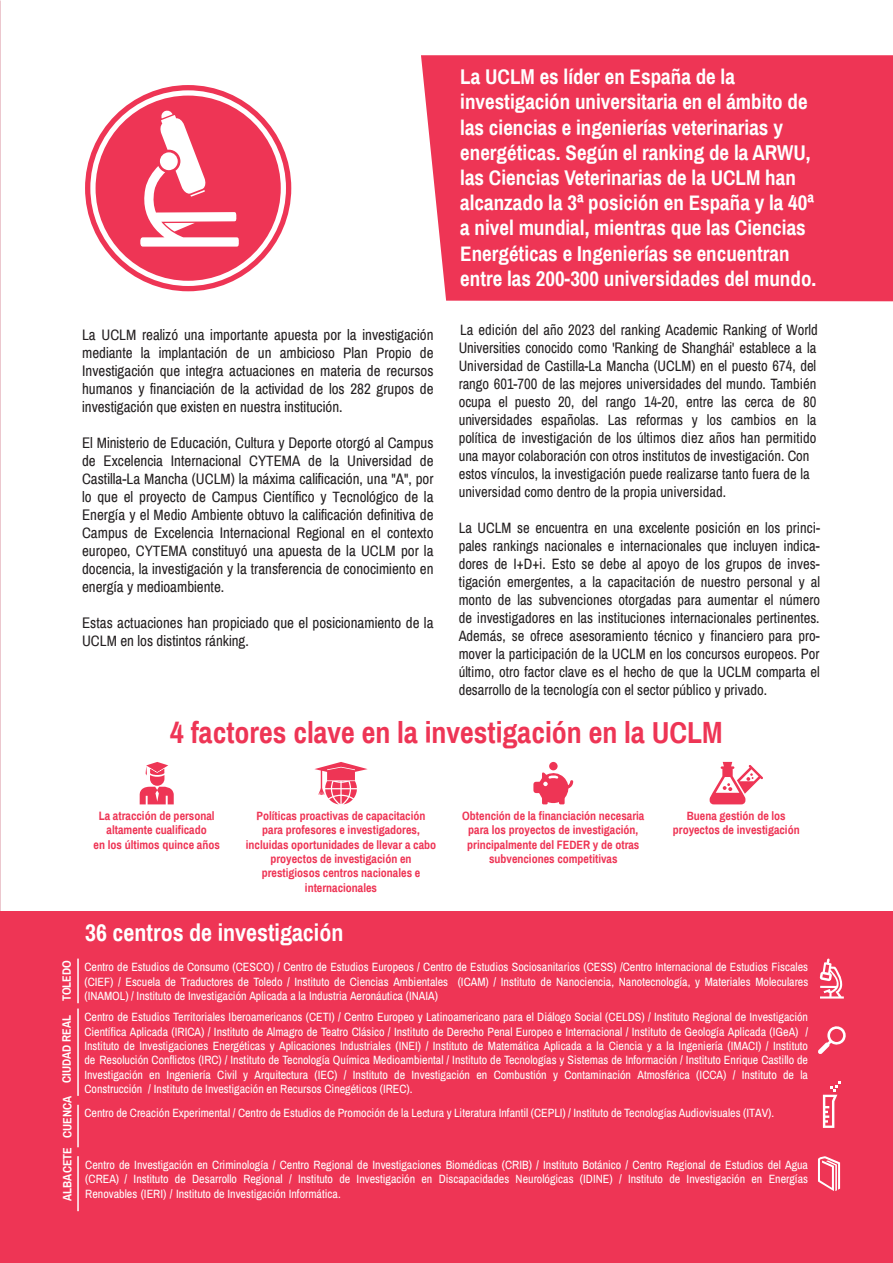
<style>
.page{position:relative;width:893px;height:1263px;background:#fff}
.page>*{position:absolute;margin:0;border:0;box-sizing:border-box;transform-origin:0 0}
.t1{font:700 30px "Archivo Narrow";color:#ee3555}
.t2{font:700 24px "Archivo Narrow";color:#fff}
.t3{font:700 21px/25.2px "Archivo Narrow";color:#fff}
.t4{font:15px/18px "Archivo Narrow";color:#231f20;text-align:justify}
.t5{font:12px/14.4px "Archivo Narrow";color:#fff;text-align:justify}
.t6{font:700 12px/14.4px "Archivo Narrow";color:#ee3555;text-align:center}
.t7{font:700 12px "Archivo Narrow";color:#fff}
.s1{font-style:inherit}
</style>
<div class="page">
<img style="left:0;top:0;width:1px;height:1263px">
<div style="left:421px;top:55px;width:472px;height:246px;background:#ee3555"></div>
<div style="left:0;top:912px;width:893px;height:351px;background:#ee3555"></div>
<svg style="left:85px;top:85px;width:206px;height:206px"></svg>
<svg style="left:820px;top:958px;width:24px;height:40px"></svg>
<svg style="left:818px;top:1026px;width:28px;height:28px"></svg>
<svg style="left:823px;top:1081px;width:18px;height:47px"></svg>
<svg style="left:818px;top:1156px;width:22px;height:35px"></svg>
<svg style="left:139px;top:762px;width:35px;height:42px"></svg>
<svg style="left:314px;top:762px;width:54px;height:42px"></svg>
<svg style="left:533px;top:772px;width:40px;height:32px"></svg>
<div style="left:549px;top:762px;width:9px;height:8px;background:#ee3555;border-radius:50%"></div>
<svg style="left:709px;top:762px;width:54px;height:42px"></svg>
<hr style="left:77px;top:958px;width:2px;height:45px;background:#fff">
<hr style="left:77px;top:1105px;width:2px;height:42px;background:#fff">
<hr style="left:77px;top:1156px;width:2px;height:55px;background:#fff">
<hr style="left:77px;top:1008px;width:2px;height:88px;background:#fff">
<p class="t3" style="left:460px;top:64px;width:358px">La UCLM es líder en España de la investigación universitaria en el ámbito de las ciencias e ingenierías veterinarias y energéticas. Según el ranking de la ARWU, las Ciencias Veterinarias de la UCLM han alcanzado la 3ª posición en España y la 40ª a nivel mundial, mientras que las Ciencias Energéticas e Ingenierías se encuentran entre las 200-300 universidades del mundo.</p>
<p class="t4" style="left:459px;top:320px;width:361px;text-align:left">La edición del año 2023 del ranking Academic Ranking of World Universities conocido como 'Ranking de Shanghái' establece a la Universidad de Castilla-La Mancha (UCLM) en el puesto 674, del rango 601-700 de las mejores universidades del mundo. También ocupa el puesto 20, del rango 14-20, entre las cerca de 80 universidades españolas. Las reformas y los cambios en la política de investigación de los últimos diez años han permitido una mayor colaboración con otros institutos de investigación. Con estos vínculos, la investigación puede realizarse tanto fuera de la universidad como dentro de la propia universidad.</p>
<p class="t4" style="left:459px;top:518px;width:363px">La UCLM se encuentra en una excelente posición en los princi&shy;pales rankings nacionales e internacionales que incluyen indica&shy;dores de I+D+i. Esto se debe al apoyo de los grupos de inves&shy;tigación emergentes, a la capacitación de nuestro personal y al monto de las subvenciones otorgadas para aumentar el número de investigadores en las instituciones internacionales pertinentes.<br>Además, se ofrece asesoramiento técnico y financiero para pro&shy;mover la participación de la UCLM en los concursos europeos. Por último, otro factor clave es el hecho de que la UCLM comparta el desarrollo de la tecnología con el sector público y privado.</p>
<h1 class="t1" style="left:170px;top:714px;width:554px">4 factores clave en la investigación en la UCLM</h1>
<p class="t4" style="left:82px;top:326px;width:353px">La UCLM realizó una importante apuesta por la investigación mediante la implantación de un ambicioso Plan Propio de Investigación que integra actuaciones en materia de recursos humanos y financiación de la actividad de los 282 grupos de investigación que existen en nuestra institución.</p>
<p class="t4" style="left:82px;top:434px;width:353px">El Ministerio de Educación, Cultura y Deporte otorgó al Campus de Excelencia Internacional CYTEMA de la Universidad de Castilla-La Mancha (UCLM) la máxima calificación, una "A", por lo que el proyecto de Campus Científico y Tecnológico de la Energía y el Medio Ambiente obtuvo la calificación definitiva de Campus de Excelencia Internacional Regional en el contexto europeo, CYTEMA constituyó una apuesta de la UCLM por la docencia, la investigación y la transferencia de conocimiento en energía y medioambiente.</p>
<p class="t4" style="left:82px;top:614px;width:353px">Estas actuaciones han propiciado que el posicionamiento de la<br>UCLM en los distintos ránking.</p>
<p class="t7" style="left:59px;top:1001px;width:42px;rotate:-90deg">TOLEDO</p>
<p class="t7" style="left:59px;top:1083px;width:69px;rotate:-90deg">CIUDAD REAL</p>
<p class="t7" style="left:60px;top:1138px;width:44px;rotate:-90deg">CUENCA</p>
<p class="t7" style="left:60px;top:1201px;width:55px;rotate:-90deg">ALBACETE</p>
<p class="t6" style="left:462px;top:808px;width:184px">Obtención de la financiación necesaria para los proyectos de investigación, principalmente del FEDER y de otras subvenciones competitivas</p>
<p class="t6" style="left:94px;top:808px;width:128px">La atracción de personal altamente cualificado<br>en los últimos quince años</p>
<p class="t6" style="left:673px;top:808px;width:128px">Buena gestión de los proyectos de investigación</p>
<p class="t6" style="left:246px;top:808px;width:192px">Políticas proactivas de capacitación para profesores e investigadores, incluidas oportunidades de llevar a cabo proyectos de investigación en prestigiosos centros nacionales e internacionales</p>
<h2 class="t2" style="left:85px;top:918px;width:260px">36 centros de investigación</h2>
<p class="t5" style="left:84px;top:959px;width:725px">Centro de Estudios de Consumo (CESCO) / Centro de Estudios Europeos / Centro de Estudios Sociosanitarios (CESS) /Centro Internacional de Estudios Fiscales (CIEF) / Escuela de Traductores de Toledo / Instituto de Ciencias Ambientales (ICAM) / Instituto de Nanociencia, Nanotecnología, y Materiales Moleculares (INAMOL) / Instituto de Investigación Aplicada a la Industria Aeronáutica (INAIA)</p>
<p class="t5" style="left:84px;top:1009px;width:725px">Centro de Estudios Territoriales Iberoamericanos (CETI) / Centro Europeo y Latinoamericano para el Diálogo Social (CELDS) / Instituto Regional de Investigación Científica Aplicada (IRICA) / Instituto de Almagro de Teatro Clásico / Instituto de Derecho Penal Europeo e Internacional / Instituto de Geología Aplicada (IGeA) / Instituto de Investigaciones Energéticas y Aplicaciones Industriales (INEI) / Instituto de Matemática Aplicada a la Ciencia y a la Ingeniería (IMACI) / Instituto de Resolución Conflictos (IRC) / Instituto de Tecnología Química Medioambiental / Instituto de Tecnologías y Sistemas de Información / Instituto Enrique Castillo de Investigación en Ingeniería Civil y Arquitectura (IEC) / Instituto de Investigación en Combustión y Contaminación Atmosférica (ICCA) / Instituto de la Construcción / Instituto de Investigación en Recursos Cinegéticos (IREC).</p>
<p class="t5" style="left:84px;top:1106px;width:691px">Centro de Creación Experimental / Centro de Estudios de Promoción de la Lectura y Literatura Infantil (CEPLI) / Instituto de Tecnologías Audiovisuales (ITAV)<span class="s1">.</span></p>
<p class="t5" style="left:85px;top:1157px;width:724px">Centro de Investigación en Criminología / Centro Regional de Investigaciones Biomédicas (CRIB) / Instituto Botánico / Centro Regional de Estudios del Agua (CREA) / Instituto de Desarrollo Regional / Instituto de Investigación en Discapacidades Neurológicas (IDINE) / Instituto de Investigación en Energías</p>
<p class="t5" style="left:85px;top:1186px;width:257px">Renovables (IERI) / Instituto de Investigación Informática.</p>
</div>
